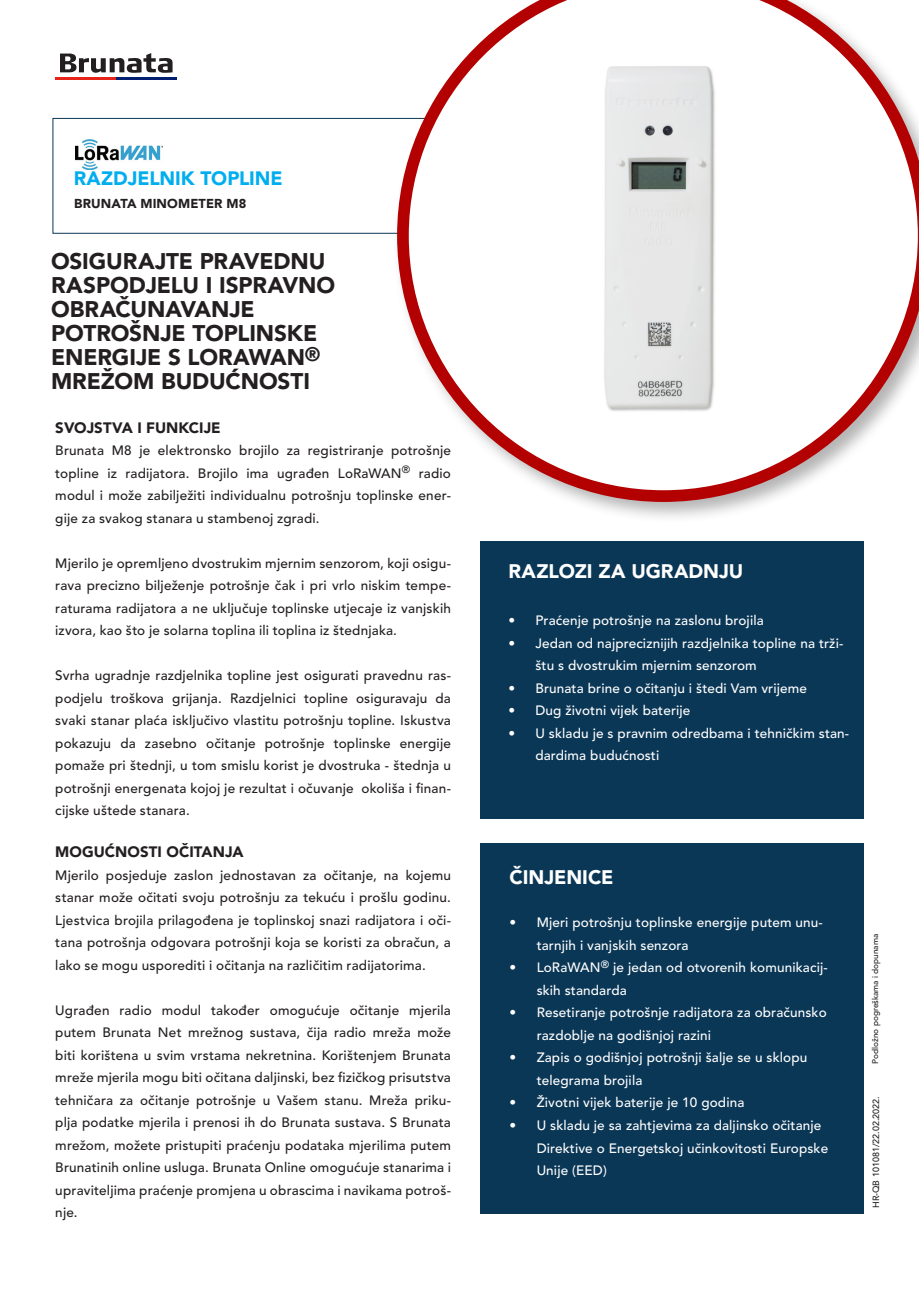
<style>
.page{position:relative;width:919px;height:1289px;background:#fff}
.page>*{position:absolute;margin:0;border:0;box-sizing:border-box;transform-origin:0 0}
.t1{font:900 22.5px/24px "Avenir LT Pro";letter-spacing:-.005em;color:#231f20}
.t2{font:900 19.5px "Avenir LT Pro";color:#fff}
.t3{font:900 19.35px "Avenir LT Pro";letter-spacing:-.005em;color:#00aeef}
.t4{font:900 15px "Avenir LT Pro";letter-spacing:.005em;color:#231f20}
.t5{font:500 13.5px/22.5px "Avenir LT Pro";letter-spacing:.015em;color:#231f20;text-align:justify}
.t6{font:500 13.5px/22.5px "Avenir LT Pro";letter-spacing:.01em;color:#fff}
.t7{font:900 12.9px "Avenir LT Pro";letter-spacing:.01em;color:#231f20}
.QB{font:500 9px "Avenir LT Pro";color:#231f20}
.Underrubrik_lille__k{font:500 8.25px "Avenir LT Pro";color:#231f20}
</style>
<div class="page">
<div style="left:480px;top:541px;width:383px;height:278px;background:#0b3756"></div>
<div style="left:480px;top:843px;width:383px;height:370px;background:#0b3756"></div>
<div style="left:53px;top:118px;width:395px;height:115px;background:#fff;border:1px solid #0b3756"></div>
<div style="left:392px;top:0;width:526px;height:524px;background:#231f20;opacity:.34"></div>
<svg style="left:397px;top:0;width:521px;height:502px"></svg>
<svg style="left:60px;top:53px;width:112px;height:20px"></svg>
<hr style="left:55px;top:77px;width:61px;height:3px;background:#e72419">
<hr style="left:116px;top:77px;width:61px;height:3px;background:#001f70">
<img style="left:517px;top:47px;width:269px;height:369px">
<img style="left:76px;top:139px;width:86px;height:30px">
<h3 class="t3" style="left:73px;top:166px;width:211px">RAZDJELNIK TOPLINE</h3>
<p class="t7" style="left:74px;top:196px;width:173px">BRUNATA MINOMETER M8</p>
<p class="t1" style="left:51px;top:249px;width:286px">OSIGURAJTE PRAVEDNU<br>RASPODJELU I ISPRAVNO<br>OBRAČUNAVANJE<br>POTROŠNJE TOPLINSKE<br>ENERGIJE S LORAWAN<sup>®<br></sup>MREŽOM BUDUĆNOSTI</p>
<p class="t4" style="left:55px;top:418px;width:167px">SVOJSTVA I FUNKCIJE</p>
<p class="t5" style="left:55px;top:439px;width:397px">Brunata M8 je elektronsko brojilo za registriranje potrošnje topline iz radijatora. Brojilo ima ugrađen LoRaWAN<sup>®</sup> radio modul i može zabilježiti individualnu potrošnju toplinske ener&shy;gije za svakog stanara u stambenoj zgradi.</p>
<p class="t5" style="left:55px;top:552px;width:397px">Mjerilo je opremljeno dvostrukim mjernim senzorom, koji osigu&shy;rava precizno bilježenje potrošnje čak i pri vrlo niskim tempe&shy;raturama radijatora a ne uključuje toplinske utjecaje iz vanjskih izvora, kao što je solarna toplina ili toplina iz štednjaka.</p>
<p class="t5" style="left:55px;top:664px;width:397px">Svrha ugradnje razdjelnika topline jest osigurati pravednu ras&shy;podjelu troškova grijanja. Razdjelnici topline osiguravaju da svaki stanar plaća isključivo vlastitu potrošnju topline. Iskustva pokazuju da zasebno očitanje potrošnje toplinske energije pomaže pri štednji, u tom smislu korist je dvostruka - štednja u potrošnji energenata kojoj je rezultat i očuvanje okoliša i finan&shy;cijske uštede stanara.</p>
<p class="t4" style="left:55px;top:842px;width:190px">MOGUĆNOSTI OČITANJA</p>
<p class="t5" style="left:55px;top:864px;width:397px">Mjerilo posjeduje zaslon jednostavan za očitanje, na kojemu stanar može očitati svoju potrošnju za tekuću i prošlu godinu.<br>Ljestvica brojila prilagođena je toplinskoj snazi radijatora i oči&shy;tana potrošnja odgovara potrošnji koja se koristi za obračun, a lako se mogu usporediti i očitanja na različitim radijatorima.</p>
<p class="t5" style="left:55px;top:999px;width:397px">Ugrađen radio modul također omogućuje očitanje mjerila putem Brunata Net mrežnog sustava, čija radio mreža može biti korištena u svim vrstama nekretnina. Korištenjem Brunata mreže mjerila mogu biti očitana daljinski, bez fizičkog prisutstva tehničara za očitanje potrošnje u Vašem stanu. Mreža priku&shy;plja podatke mjerila i prenosi ih do Brunata sustava. S Brunata mrežom, možete pristupiti praćenju podataka mjerilima putem Brunatinih online usluga. Brunata Online omogućuje stanarima i upraviteljima praćenje promjena u obrascima i navikama potroš&shy;nje.</p>
<p class="t2" style="left:508px;top:559px;width:236px">RAZLOZI ZA UGRADNJU</p>
<p class="t6" style="left:508px;top:609px;width:257px">• Praćenje potrošnje na zaslonu brojila</p>
<p class="t6" style="left:535px;top:632px;width:309px;text-indent:-27px">• Jedan od najpreciznijih razdjelnika topline na trži&shy;štu s dvostrukim mjernim senzorom</p>
<p class="t6" style="left:508px;top:677px;width:300px">• Brunata brine o očitanju i štedi Vam vrijeme</p>
<p class="t6" style="left:508px;top:699px;width:183px">• Dug životni vijek baterije</p>
<p class="t6" style="left:535px;top:722px;width:315px;text-indent:-27px">• U skladu je s pravnim odredbama i tehničkim stan&shy;dardima budućnosti</p>
<p class="t2" style="left:509px;top:865px;width:105px">ČINJENICE</p>
<p class="t6" style="left:536px;top:911px;width:288px;text-indent:-27px">• Mjeri potrošnju toplinske energije putem unu&shy;tarnjih i vanjskih senzora</p>
<p class="t6" style="left:536px;top:956px;width:292px;text-indent:-27px">• LoRaWAN<sup>®</sup> je jedan od otvorenih komunikacij&shy;skih standarda</p>
<p class="t6" style="left:536px;top:1001px;width:291px;text-indent:-27px">• Resetiranje potrošnje radijatora za obračunsko razdoblje na godišnjoj razini</p>
<p class="t6" style="left:536px;top:1046px;width:272px;text-indent:-27px">• Zapis o godišnjoj potrošnji šalje se u sklopu telegrama brojila</p>
<p class="t6" style="left:509px;top:1091px;width:236px">• Životni vijek baterije je 10 godina</p>
<p class="t6" style="left:536px;top:1114px;width:293px;text-indent:-27px">• U skladu je sa zahtjevima za daljinsko očitanje<br>Direktive o Energetskoj učinkovitosti Europske<br>Unije (EED)</p>
<p class="Underrubrik_lille__k" style="left:870px;top:1063px;width:131px;rotate:-90deg">Podložno pogreškama i dopunama</p>
<p class="QB" style="left:870px;top:1208px;width:113px;rotate:-90deg">HR-QB 101081/22.02.2022.</p>
</div>
